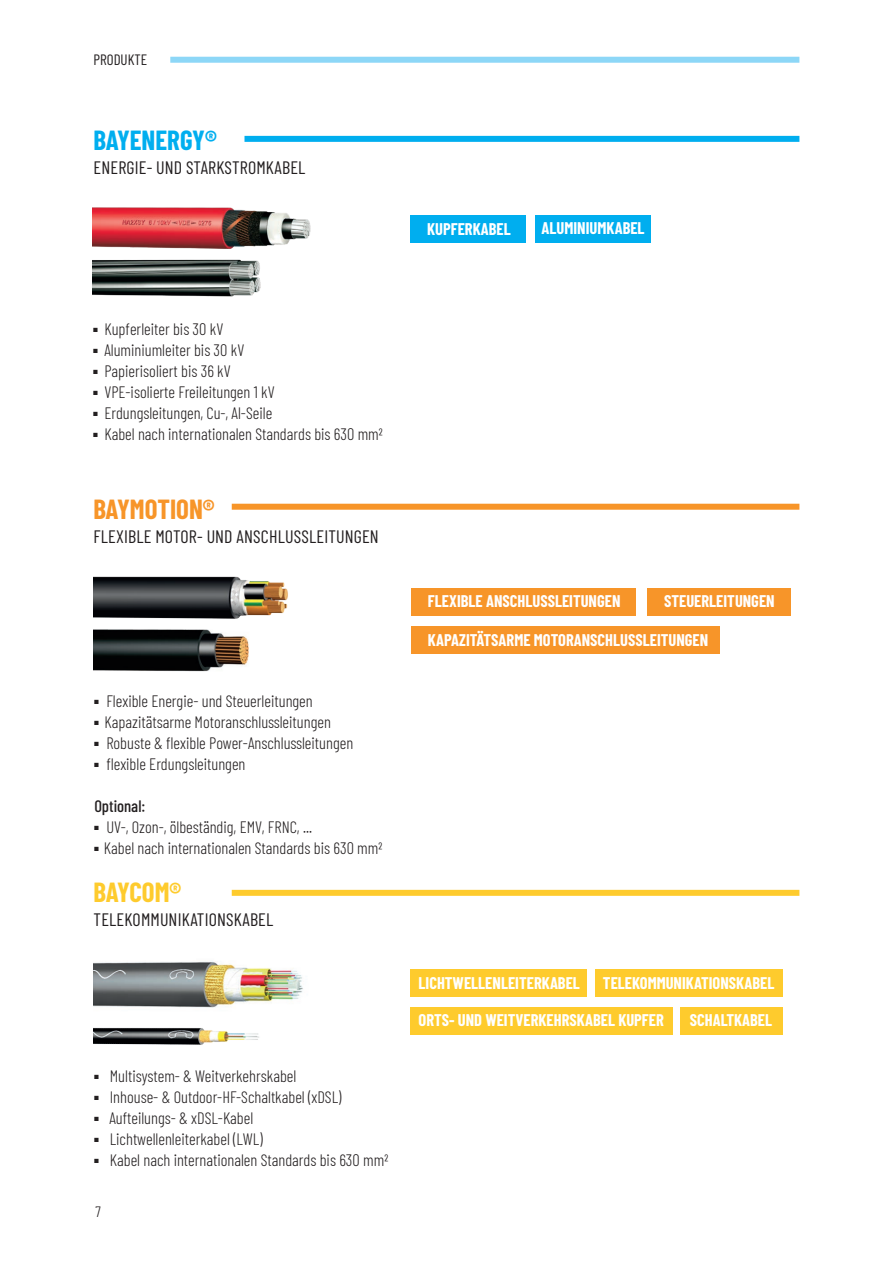
<style>
.page{position:relative;width:893px;height:1263px;background:#fff}
.page>*{position:absolute;margin:0;border:0;box-sizing:border-box;transform-origin:0 0}
.t1{font:700 27px "Barlow Condensed";letter-spacing:-.005em;color:#00aeef}
.t2{font:700 27px "Barlow Condensed";color:#f79529}
.t3{font:700 27px "Barlow Condensed";letter-spacing:-.02em;color:#fecb2d}
.t4{font:18px "Barlow Condensed";letter-spacing:.01em;color:#231f20}
.t5{font:300 16.5px "Barlow Condensed";color:#231f20}
.t6{font:700 16.5px "Barlow Condensed";color:#fff}
.t7{font:500 16.5px "Barlow Condensed";color:#231f20}
.t8{font:15px "Barlow Condensed";color:#231f20}
.t9{font:300 15px "Barlow Condensed";color:#231f20}
</style>
<div class="page">
<div style="left:170px;top:57px;width:629px;height:6px;background:#8dd7f7"></div>
<div style="left:410px;top:215px;width:116px;height:28px;background:#00aeef"></div>
<img style="left:93px;top:207px;width:218px;height:90px">
<div style="left:536px;top:215px;width:115px;height:28px;background:#00aeef"></div>
<div style="left:411px;top:588px;width:225px;height:28px;background:#f79529"></div>
<img style="left:93px;top:576px;width:195px;height:96px">
<div style="left:410px;top:969px;width:177px;height:28px;background:#fecb2d"></div>
<img style="left:94px;top:961px;width:209px;height:84px">
<div style="left:232px;top:504px;width:567px;height:6px;background:#f79529"></div>
<div style="left:232px;top:890px;width:567px;height:6px;background:#fecb2d"></div>
<div style="left:244px;top:136px;width:555px;height:6px;background:#00aeef"></div>
<div style="left:595px;top:969px;width:187px;height:28px;background:#fecb2d"></div>
<div style="left:411px;top:626px;width:308px;height:28px;background:#f79529"></div>
<div style="left:648px;top:588px;width:143px;height:28px;background:#f79529"></div>
<div style="left:410px;top:1006px;width:263px;height:28px;background:#fecb2d"></div>
<div style="left:680px;top:1006px;width:102px;height:28px;background:#fecb2d"></div>
<p class="t8" style="left:94px;top:49px;width:55px">PRODUKTE</p>
<h1 class="t1" style="left:94px;top:121px;width:125px">BAYENERGY®</h1>
<p class="t4" style="left:94px;top:155px;width:213px">ENERGIE- UND STARKSTROMKABEL</p>
<p class="t6" style="left:427px;top:217px;width:85px">KUPFERKABEL</p>
<p class="t6" style="left:542px;top:217px;width:105px">ALUMINIUMKABEL</p>
<p class="t5" style="left:94px;top:317px;width:131px"><sup>■</sup> Kupferleiter bis 30 kV</p>
<p class="t5" style="left:94px;top:338px;width:152px"><sup>■</sup> Aluminiumleiter bis 30 kV</p>
<p class="t5" style="left:94px;top:359px;width:139px"><sup>■</sup> Papierisoliert bis 36 kV</p>
<p class="t5" style="left:94px;top:380px;width:183px"><sup>■</sup> VPE-isolierte Freileitungen 1 kV</p>
<p class="t5" style="left:94px;top:401px;width:180px"><sup>■</sup> Erdungsleitungen, Cu-, Al-Seile</p>
<p class="t5" style="left:94px;top:422px;width:291px"><sup>■</sup> Kabel nach internationalen Standards bis 630 mm2</p>
<h1 class="t2" style="left:93px;top:490px;width:123px">BAYMOTION®</h1>
<p class="t4" style="left:93px;top:524px;width:287px">FLEXIBLE MOTOR- UND ANSCHLUSSLEITUNGEN</p>
<p class="t5" style="left:94px;top:690px;width:220px"><sup>■</sup> Flexible Energie- und Steuerleitungen</p>
<p class="t5" style="left:94px;top:711px;width:238px"><sup>■</sup> Kapazitätsarme Motoranschlussleitungen</p>
<p class="t5" style="left:94px;top:732px;width:260px"><sup>■</sup> Robuste &amp; flexible Power-Anschlussleitungen</p>
<p class="t5" style="left:94px;top:753px;width:153px"><sup>■</sup> flexible Erdungsleitungen</p>
<p class="t7" style="left:94px;top:795px;width:52px">Optional:</p>
<p class="t5" style="left:94px;top:816px;width:219px"><sup>■</sup> UV-, Ozon-, ölbeständig, EMV, FRNC, ...</p>
<p class="t5" style="left:94px;top:837px;width:289px"><sup>■</sup> Kabel nach internationalen Standards bis 630 mm2</p>
<h1 class="t3" style="left:94px;top:873px;width:89px">BAYCOM®</h1>
<p class="t4" style="left:94px;top:907px;width:181px">TELEKOMMUNIKATIONSKABEL</p>
<p class="t5" style="left:94px;top:1064px;width:203px"><sup>■</sup> Multisystem- &amp; Weitverkehrskabel</p>
<p class="t5" style="left:94px;top:1085px;width:248px"><sup>■</sup> Inhouse- &amp; Outdoor-HF-Schaltkabel (xDSL)</p>
<p class="t5" style="left:94px;top:1106px;width:160px"><sup>■</sup> Aufteilungs- &amp; xDSL-Kabel</p>
<p class="t5" style="left:94px;top:1127px;width:170px"><sup>■</sup> Lichtwellenleiterkabel (LWL)</p>
<p class="t5" style="left:94px;top:1148px;width:295px"><sup>■</sup> Kabel nach internationalen Standards bis 630 mm2</p>
<p class="t9" style="left:95px;top:1201px;width:7px">7</p>
<p class="t6" style="left:428px;top:590px;width:194px">FLEXIBLE ANSCHLUSSLEITUNGEN</p>
<p class="t6" style="left:664px;top:590px;width:112px">STEUERLEITUNGEN</p>
<p class="t6" style="left:428px;top:628px;width:282px">KAPAZITÄTSARME MOTORANSCHLUSSLEITUNGEN</p>
<p class="t6" style="left:418px;top:971px;width:163px">LICHTWELLENLEITERKABEL</p>
<p class="t6" style="left:603px;top:971px;width:173px">TELEKOMMUNIKATIONSKABEL</p>
<p class="t6" style="left:418px;top:1008px;width:247px">ORTS- UND WEITVERKEHRSKABEL KUPFER</p>
<p class="t6" style="left:690px;top:1008px;width:84px">SCHALTKABEL</p>
</div>
